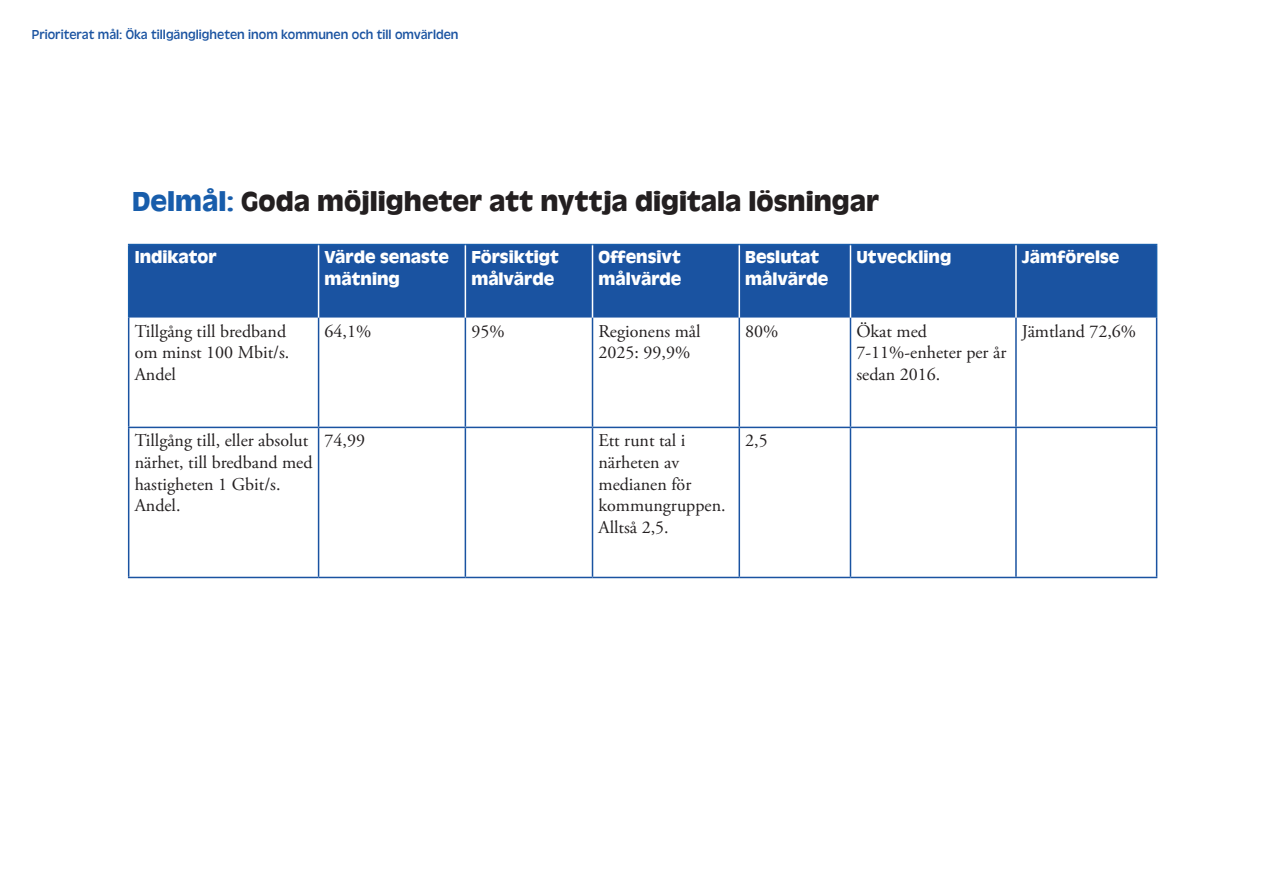
<style>
.page{position:relative;width:1263px;height:893px;background:#fff}
.page>*{position:absolute;margin:0;border:0;box-sizing:border-box;transform-origin:0 0}
.Huvudrubrik{font:700 28.5px "Antique Oli";color:#231f20}
.Brödtext{font:18px/21.6px "Adobe Garamond Pro";color:#231f20}
.Rubrik_tabell{font:700 18px/21.6px "Antique Oli";color:#fff}
.Rubrik_3{font:13.5px "Antique Oli";color:#1a53a1}
.s1{color:#185dab}
</style>
<div class="page">
<div style="left:129px;top:245px;width:1027px;height:73px;background:#1a53a1"></div>
<hr style="left:128px;top:318px;width:1px;height:109px;background:#1a53a1">
<hr style="left:318px;top:318px;width:1px;height:109px;background:#1a53a1">
<hr style="left:465px;top:318px;width:1px;height:109px;background:#1a53a1">
<hr style="left:592px;top:318px;width:1px;height:109px;background:#1a53a1">
<hr style="left:738px;top:318px;width:2px;height:109px;background:#1a53a1">
<hr style="left:850px;top:318px;width:1px;height:109px;background:#1a53a1">
<hr style="left:1015px;top:318px;width:2px;height:109px;background:#1a53a1">
<hr style="left:1156px;top:318px;width:1px;height:109px;background:#1a53a1">
<hr style="left:128px;top:427px;width:191px;height:1px;background:#1a53a1">
<hr style="left:128px;top:428px;width:1px;height:149px;background:#1a53a1">
<hr style="left:319px;top:427px;width:146px;height:1px;background:#1a53a1">
<hr style="left:318px;top:428px;width:1px;height:149px;background:#1a53a1">
<hr style="left:465px;top:427px;width:127px;height:1px;background:#1a53a1">
<hr style="left:465px;top:428px;width:1px;height:149px;background:#1a53a1">
<hr style="left:592px;top:427px;width:147px;height:1px;background:#1a53a1">
<hr style="left:592px;top:428px;width:1px;height:149px;background:#1a53a1">
<hr style="left:739px;top:427px;width:111px;height:1px;background:#1a53a1">
<hr style="left:738px;top:428px;width:2px;height:149px;background:#1a53a1">
<hr style="left:850px;top:427px;width:166px;height:1px;background:#1a53a1">
<hr style="left:850px;top:428px;width:1px;height:149px;background:#1a53a1">
<hr style="left:1016px;top:427px;width:141px;height:1px;background:#1a53a1">
<hr style="left:1015px;top:428px;width:2px;height:149px;background:#1a53a1">
<hr style="left:1156px;top:428px;width:1px;height:149px;background:#1a53a1">
<hr style="left:128px;top:577px;width:191px;height:1px;background:#1a53a1">
<hr style="left:319px;top:577px;width:146px;height:1px;background:#1a53a1">
<hr style="left:465px;top:577px;width:127px;height:1px;background:#1a53a1">
<hr style="left:592px;top:577px;width:147px;height:1px;background:#1a53a1">
<hr style="left:739px;top:577px;width:111px;height:1px;background:#1a53a1">
<hr style="left:850px;top:577px;width:166px;height:1px;background:#1a53a1">
<hr style="left:1016px;top:577px;width:141px;height:1px;background:#1a53a1">
<hr style="left:128px;top:244px;width:191px;height:1px;background:#185dab">
<hr style="left:128px;top:245px;width:1px;height:73px;background:#185dab">
<hr style="left:319px;top:244px;width:146px;height:1px;background:#185dab">
<hr style="left:465px;top:244px;width:127px;height:1px;background:#185dab">
<hr style="left:592px;top:244px;width:147px;height:1px;background:#185dab">
<hr style="left:739px;top:244px;width:111px;height:1px;background:#185dab">
<hr style="left:850px;top:244px;width:166px;height:1px;background:#185dab">
<hr style="left:1016px;top:244px;width:141px;height:1px;background:#185dab">
<hr style="left:1156px;top:245px;width:1px;height:73px;background:#185dab">
<hr style="left:318px;top:245px;width:1px;height:73px;background:#fff">
<hr style="left:465px;top:245px;width:1px;height:73px;background:#fff">
<hr style="left:592px;top:245px;width:1px;height:73px;background:#fff">
<hr style="left:738px;top:245px;width:2px;height:73px;background:#fff">
<hr style="left:850px;top:245px;width:1px;height:73px;background:#fff">
<hr style="left:1015px;top:245px;width:2px;height:73px;background:#fff">
<p class="Rubrik_3" style="left:32px;top:27px;width:428px">Prioriterat mål: Öka tillgängligheten inom kommunen och till omvärlden</p>
<p class="Huvudrubrik" style="left:132px;top:186px;width:748px"><span class="s1">Delmål:</span> Goda möjligheter att nyttja digitala lösningar</p>
<p class="Rubrik_tabell" style="left:135px;top:246px;width:83px">Indikator</p>
<p class="Rubrik_tabell" style="left:325px;top:246px;width:126px">Värde senaste mätning</p>
<p class="Rubrik_tabell" style="left:471px;top:246px;width:89px">Försiktigt målvärde</p>
<p class="Rubrik_tabell" style="left:598px;top:246px;width:84px">Offensivt målvärde</p>
<p class="Rubrik_tabell" style="left:745px;top:246px;width:84px">Beslutat målvärde</p>
<p class="Rubrik_tabell" style="left:856px;top:246px;width:96px">Utveckling</p>
<p class="Rubrik_tabell" style="left:1022px;top:246px;width:99px">Jämförelse</p>
<p class="Brödtext" style="left:135px;top:321px;width:156px">Tillgång till bredband om minst 100 Mbit/s.<br>Andel</p>
<p class="Brödtext" style="left:325px;top:321px;width:48px">64,1%</p>
<p class="Brödtext" style="left:471px;top:321px;width:35px">95%</p>
<p class="Brödtext" style="left:598px;top:321px;width:104px">Regionens mål<br>2025: 99,9%</p>
<p class="Brödtext" style="left:745px;top:321px;width:35px">80%</p>
<p class="Brödtext" style="left:856px;top:321px;width:151px">Ökat med<br>7-11%-enheter per år sedan 2016.</p>
<p class="Brödtext" style="left:1022px;top:321px;width:116px">Jämtland 72,6%</p>
<p class="Brödtext" style="left:135px;top:431px;width:179px">Tillgång till, eller absolut närhet, till bredband med hastigheten 1 Gbit/s.<br>Andel.</p>
<p class="Brödtext" style="left:325px;top:431px;width:42px">74,99</p>
<p class="Brödtext" style="left:598px;top:431px;width:129px">Ett runt tal i närheten av medianen för kommungruppen.<br>Alltså 2,5.</p>
<p class="Brödtext" style="left:745px;top:431px;width:24px">2,5</p>
</div>
